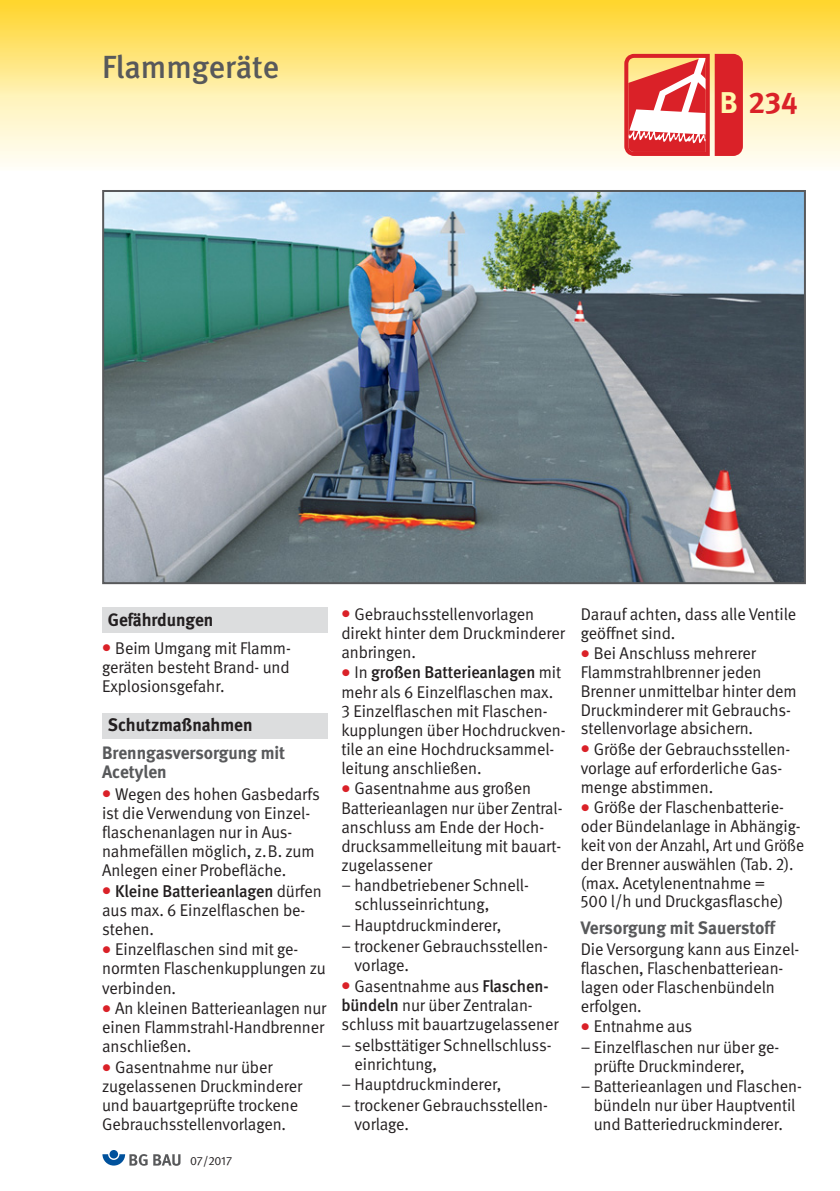
<style>
.page{position:relative;width:840px;height:1191px;background:#fff}
.page>*{position:absolute;margin:0;border:0;box-sizing:border-box;transform-origin:0 0}
.t1{font:500 32px "DGUV Meta";color:#58595b}
.t2{font:700 30px "DGUV Meta";color:#da2128}
.t3{font:700 18px/19px "DGUV Meta";color:#58595b}
.t4{font:700 18px "DGUV Meta";color:#231f20}
.t5{font:17px/19px "DGUV Meta";letter-spacing:-.005em;color:#231f20}
.t6{font:12px "DGUV Meta";letter-spacing:-.005em;color:#231f20}
.s1{color:#fff9ae}
.s2{color:#da2128}
.s3{font-weight:500}
</style>
<div class="page">
<svg style="left:0;top:96px;width:839px;height:70px;background:#fef5d5"></svg>
<img style="left:0;top:0;width:839px;height:96px">
<svg style="left:624px;top:54px;width:66px;height:102px"></svg>
<div style="left:714px;top:54px;width:28px;height:102px;background:#da2128"></div>
<div style="left:102px;top:607px;width:225px;height:25px;background:#dcddde"></div>
<div style="left:102px;top:713px;width:225px;height:25px;background:#dcddde"></div>
<img style="left:105px;top:193px;width:697px;height:388px">
<div style="left:102px;top:190px;width:703px;height:394px;border:2px solid #58595b"></div>
<div style="left:109px;top:1150px;width:9px;height:8px;background:#00519c;border-radius:50%"></div>
<svg style="left:102px;top:1154px;width:45px;height:11px"></svg>
<svg style="left:153px;top:1154px;width:27px;height:11px"></svg>
<h1 class="t1" style="left:102px;top:54px;width:178px">Flammgeräte</h1>
<h2 class="t2" style="left:719px;top:91px;width:80px"><span class="s1">B</span> 234</h2>
<p class="t4" style="left:108px;top:613px;width:107px">Gefährdungen</p>
<p class="t5" style="left:102px;top:639px;width:190px;text-align:justify"><span class="s2">●</span> Beim Umgang mit Flamm - geräten besteht Brand- und Explosionsgefahr.</p>
<p class="t4" style="left:108px;top:718px;width:146px">Schutzmaßnahmen</p>
<p class="t3" style="left:102px;top:744px;width:184px">Brenngasversorgung mit<br>Acetylen</p>
<p class="t5" style="left:102px;top:785px;width:219px"><span class="s2">●</span> Wegen des hohen Gasbedarfs ist die Verwendung von Einzel - flaschenanlagen nur in Aus - nahmefällen möglich, z.B. zum<br>Anlegen einer Probefläche.</p>
<p class="t5" style="left:102px;top:882px;width:221px"><span class="s2">●</span> <span class="s3">Kleine Batterieanlagen</span> dürfen aus max. 6 Einzelflaschen be - stehen.</p>
<p class="t5" style="left:102px;top:941px;width:225px"><span class="s2">●</span> Einzelflaschen sind mit ge&shy;normten Flaschenkupplungen zu verbinden.</p>
<p class="t5" style="left:102px;top:1000px;width:226px"><span class="s2">●</span> An kleinen Batterieanlagen nur einen Flammstrahl-Handbrenner anschließen.</p>
<p class="t5" style="left:102px;top:1058px;width:201px"><span class="s2">●</span> Gasentnahme nur über zugelassenen Druckminderer und bauartgeprüfte trockene<br>Gebrauchsstellenvorlagen.</p>
<p class="t6" style="left:190px;top:1156px;width:43px">07/2017</p>
<p class="t5" style="left:341px;top:605px;width:225px"><span class="s2">●</span> Gebrauchsstellenvorlagen direkt hinter dem Druckminderer anbringen.</p>
<p class="t5" style="left:341px;top:664px;width:225px"><span class="s2">●</span> In <span class="s3">großen Batterieanlagen</span> mit mehr als 6 Einzelflaschen max.<br>3 Einzelflaschen mit Flaschen&shy;kupplungen über Hochdruckven&shy;tile an eine Hochdrucksammel&shy;leitung anschließen.</p>
<p class="t5" style="left:341px;top:780px;width:222px"><span class="s2">●</span> Gasentnahme aus großen<br>Batterieanlagen nur über Zentral - anschluss am Ende der Hoch&shy;drucksammelleitung mit bauart&shy;zugelassener</p>
<p class="t5" style="left:354px;top:877px;width:176px;text-indent:-13px">– handbetriebener Schnell&shy;schlusseinrichtung,</p>
<p class="t5" style="left:341px;top:917px;width:161px">– Hauptdruckminderer,</p>
<p class="t5" style="left:354px;top:937px;width:195px;text-indent:-13px">– trockener Gebrauchsstellen&shy;vorlage.</p>
<p class="t5" style="left:341px;top:977px;width:219px"><span class="s2">●</span> Gasentnahme aus <span class="s3">Flaschen&shy;bündeln</span> nur über Zentralan&shy;schluss mit bauartzugelassener</p>
<p class="t5" style="left:354px;top:1036px;width:198px;text-indent:-13px">– selbsttätiger Schnellschluss - einrichtung,</p>
<p class="t5" style="left:341px;top:1076px;width:161px">– Hauptdruckminderer,</p>
<p class="t5" style="left:354px;top:1097px;width:195px;text-indent:-13px">– trockener Gebrauchsstellen&shy;vorlage.</p>
<p class="t5" style="left:580px;top:605px;width:217px">Darauf achten, dass alle Ventile geöffnet sind.</p>
<p class="t5" style="left:580px;top:645px;width:217px"><span class="s2">●</span> Bei Anschluss mehrerer<br>Flammstrahlbrenner jeden<br>Brenner unmittelbar hinter dem<br>Druckminderer mit Gebrauchs&shy;stellenvorlage absichern.</p>
<p class="t5" style="left:580px;top:741px;width:211px"><span class="s2">●</span> Größe der Gebrauchsstellen&shy;vorlage auf erforderliche Gas&shy;menge abstimmen.</p>
<p class="t5" style="left:580px;top:799px;width:225px"><span class="s2">●</span> Größe der Flaschenbatterie&shy;oder Bündelanlage in Abhängig&shy;keit von der Anzahl, Art und Größe der Brenner auswählen (Tab. 2). (max. Acetylenentnahme =<br>500 l/h und Druckgasflasche)</p>
<p class="t3" style="left:580px;top:919px;width:196px">Versorgung mit Sauerstoff</p>
<p class="t5" style="left:580px;top:941px;width:220px">Die Versorgung kann aus Einzel&shy;flaschen, Flaschenbatteriean - lagen oder Flaschenbündeln erfolgen.</p>
<p class="t5" style="left:580px;top:1018px;width:113px"><span class="s2">●</span> Entnahme aus</p>
<p class="t5" style="left:593px;top:1039px;width:187px;text-indent:-13px">– Einzelflaschen nur über ge&shy;prüfte Druckminderer,</p>
<p class="t5" style="left:580px;top:1078px;width:222px;text-align:center">– Batterieanlagen und Flaschen&shy;bündeln nur über Hauptventil und Batteriedruckminderer.</p>
</div>
